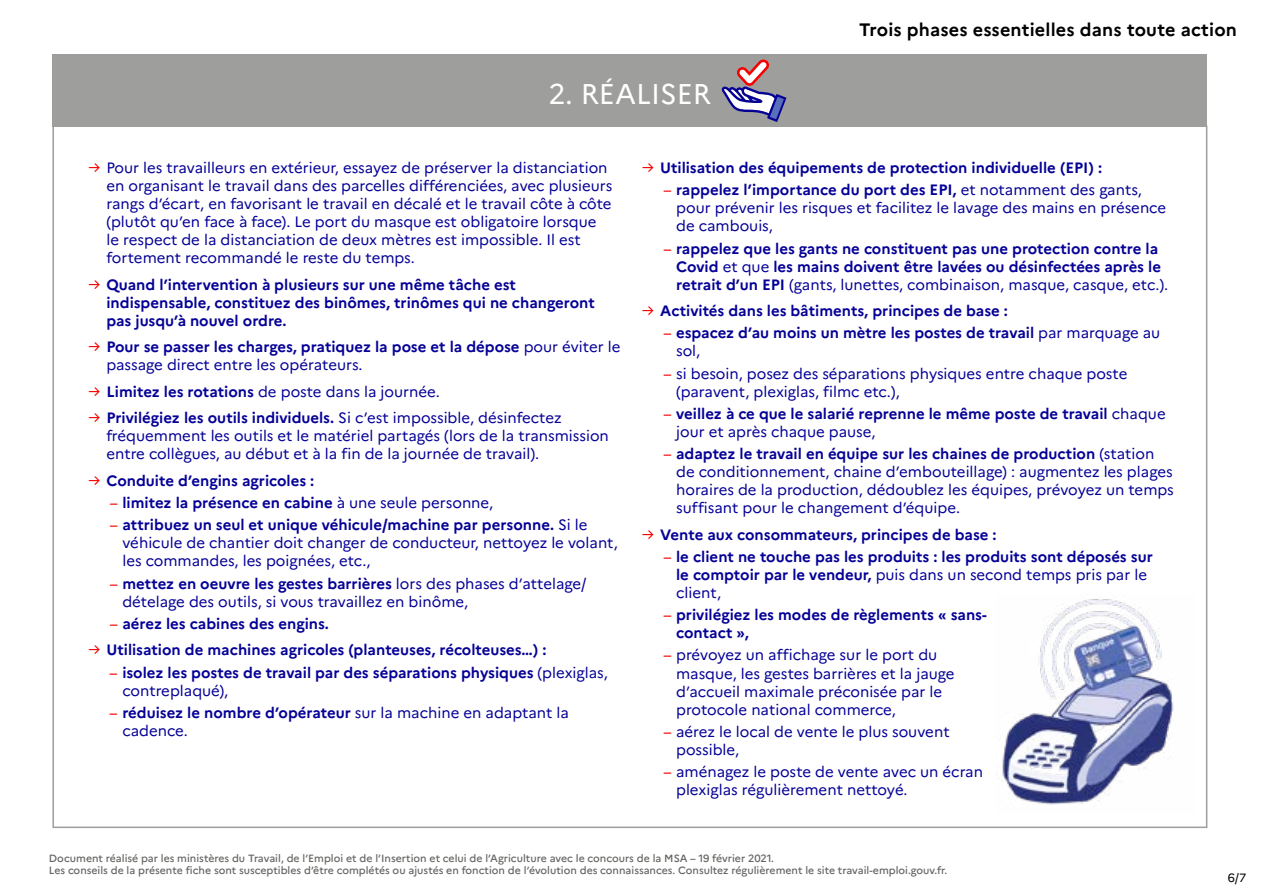
<style>
.page{position:relative;width:1263px;height:893px;background:#fff}
.page>*{position:absolute;margin:0;border:0;box-sizing:border-box;transform-origin:0 0}
.t1{font:28.5px "Marianne";color:#fff}
.t2{font:700 18px "Marianne";letter-spacing:.01em;color:#000}
.t3{font:15px/18px "Marianne";color:#050096}
.t4{font:700 15px/18px "Marianne";color:#050096}
.t5{font:12px "Marianne";color:#000}
.t6{font:500 10.5px/12.6px "Marianne";color:#656563}
.s1{color:#f70000}
.s2{font-weight:400;color:#f70000}
.s3{font-weight:400}
.s4{font-weight:700}
</style>
<div class="page">
<div style="left:52px;top:54px;width:1155px;height:72px;background:#9e9e9c"></div>
<svg style="left:721px;top:59px;width:65px;height:63px"></svg>
<img style="left:1002px;top:599px;width:172px;height:206px">
<h1 class="t1" style="left:548px;top:76px;width:164px">2. RÉALISER</h1>
<p class="t2" style="left:859px;top:18px;width:379px">Trois phases essentielles dans toute action</p>
<p class="t3" style="left:106px;top:159px;width:508px;text-indent:-18px"><span class="s1">→</span> Pour les travailleurs en extérieur, essayez de préserver la distanciation en organisant le travail dans des parcelles différenciées, avec plusieurs rangs d’écart, en favorisant le travail en décalé et le travail côte à côte (plutôt qu’en face à face). Le port du masque est obligatoire lorsque le respect de la distanciation de deux mètres est impossible. Il est fortement recommandé le reste du temps.</p>
<p class="t4" style="left:106px;top:275px;width:490px;text-indent:-18px"><span class="s2">→</span> Quand l’intervention à plusieurs sur une même tâche est indispensable, constituez des binômes, trinômes qui ne changeront pas jusqu’à nouvel ordre.</p>
<p class="t4" style="left:106px;top:338px;width:515px;text-indent:-18px"><span class="s2">→</span> Pour se passer les charges, pratiquez la pose et la dépose <span class="s3">pour éviter le passage direct entre les opérateurs.</span></p>
<p class="t3" style="left:88px;top:382px;width:353px"><span class="s1">→</span> <span class="s4">Limitez les rotations</span> de poste dans la journée.</p>
<p class="t3" style="left:106px;top:409px;width:504px;text-indent:-18px"><span class="s1">→</span> <span class="s4">Privilégiez les outils individuels.</span> Si c’est impossible, désinfectez fréquemment les outils et le matériel partagés (lors de la transmission entre collègues, au début et à la fin de la journée de travail).</p>
<p class="t4" style="left:88px;top:471px;width:227px"><span class="s2">→</span> Conduite d’engins agricoles :</p>
<p class="t4" style="left:110px;top:494px;width:385px"><span class="s2">–</span> limitez la présence en cabine <span class="s3">à une seule personne,</span></p>
<p class="t3" style="left:122px;top:516px;width:497px;text-indent:-13px"><span class="s1">–</span> <span class="s4">attribuez un seul et unique véhicule/machine par personne.</span> Si le véhicule de chantier doit changer de conducteur, nettoyez le volant, les commandes, les poignées, etc.,</p>
<p class="t3" style="left:122px;top:574px;width:466px;text-indent:-13px"><span class="s1">–</span> <span class="s4">mettez en oeuvre les gestes barrières</span> lors des phases d’attelage/ dételage des outils, si vous travaillez en binôme,</p>
<p class="t4" style="left:110px;top:614px;width:221px"><span class="s2">–</span> aérez les cabines des engins.</p>
<p class="t4" style="left:88px;top:641px;width:460px"><span class="s2">→</span> Utilisation de machines agricoles (planteuses, récolteuses…) :</p>
<p class="t4" style="left:122px;top:663px;width:487px;text-indent:-13px"><span class="s2">–</span> isolez les postes de travail par des séparations physiques <span class="s3">(plexiglas, contreplaqué),</span></p>
<p class="t3" style="left:122px;top:703px;width:448px;text-indent:-13px"><span class="s1">–</span> <span class="s4">réduisez le nombre d’opérateur</span> sur la machine en adaptant la cadence.</p>
<p class="t4" style="left:642px;top:159px;width:461px"><span class="s2">→</span> Utilisation des équipements de protection individuelle (EPI) :</p>
<p class="t3" style="left:676px;top:181px;width:491px;text-indent:-13px"><span class="s1">–</span> <span class="s4">rappelez l’importance du port des EPI,</span> et notamment des gants, pour prévenir les risques et facilitez le lavage des mains en présence de cambouis,</p>
<p class="t4" style="left:676px;top:239px;width:494px;text-indent:-13px"><span class="s2">–</span> rappelez que les gants ne constituent pas une protection contre la<br>Covid <span class="s3">et que</span> les mains doivent être lavées ou désinfectées après le retrait d’un EPI <span class="s3">(gants, lunettes, combinaison, masque, casque, etc.).</span></p>
<p class="t4" style="left:642px;top:302px;width:367px"><span class="s2">→</span> Activités dans les bâtiments, principes de base :</p>
<p class="t4" style="left:676px;top:324px;width:486px;text-indent:-13px"><span class="s2">–</span> espacez d’au moins un mètre les postes de travail <span class="s3">par marquage au sol,</span></p>
<p class="t3" style="left:676px;top:364px;width:453px;text-indent:-13px"><span class="s1">–</span> si besoin, posez des séparations physiques entre chaque poste (paravent, plexiglas, filmc etc.),</p>
<p class="t4" style="left:676px;top:405px;width:491px;text-indent:-13px"><span class="s2">–</span> veillez à ce que le salarié reprenne le même poste de travail <span class="s3">chaque jour et après chaque pause,</span></p>
<p class="t3" style="left:676px;top:445px;width:499px;text-indent:-13px"><span class="s1">–</span> <span class="s4">adaptez le travail en équipe sur les chaines de production</span> (station de conditionnement, chaine d’embouteillage) : augmentez les plages horaires de la production, dédoublez les équipes, prévoyez un temps suffisant pour le changement d’équipe.</p>
<p class="t4" style="left:642px;top:525px;width:356px"><span class="s2">→</span> Vente aux consommateurs, principes de base :</p>
<p class="t4" style="left:676px;top:548px;width:478px;text-indent:-13px"><span class="s2">–</span> le client ne touche pas les produits : les produits sont déposés sur le comptoir par le vendeur, <span class="s3">puis dans un second temps pris par le client,</span></p>
<p class="t4" style="left:676px;top:606px;width:312px;text-indent:-13px"><span class="s2">–</span> privilégiez les modes de règlements « sans&shy;contact »,</p>
<p class="t3" style="left:676px;top:646px;width:280px;text-indent:-13px"><span class="s1">–</span> prévoyez un affichage sur le port du masque, les gestes barrières et la jauge d’accueil maximale préconisée par le protocole national commerce,</p>
<p class="t3" style="left:676px;top:722px;width:275px;text-indent:-13px"><span class="s1">–</span> aérez le local de vente le plus souvent possible,</p>
<p class="t3" style="left:676px;top:763px;width:308px;text-indent:-13px"><span class="s1">–</span> aménagez le poste de vente avec un écran plexiglas régulièrement nettoyé.</p>
<p class="t6" style="left:49px;top:852px;width:900px">Document réalisé par les ministères du Travail, de l’Emploi et de l’Insertion et celui de l’Agriculture avec le concours de la MSA – 19 février 2021.<br>Les conseils de la présente fiche sont susceptibles d’être complétés ou ajustés en fonction de l’évolution des connaissances. Consultez régulièrement le site travail-emploi.gouv.fr.</p>
<p class="t5" style="left:1228px;top:870px;width:20px">6/7</p>
</div>
